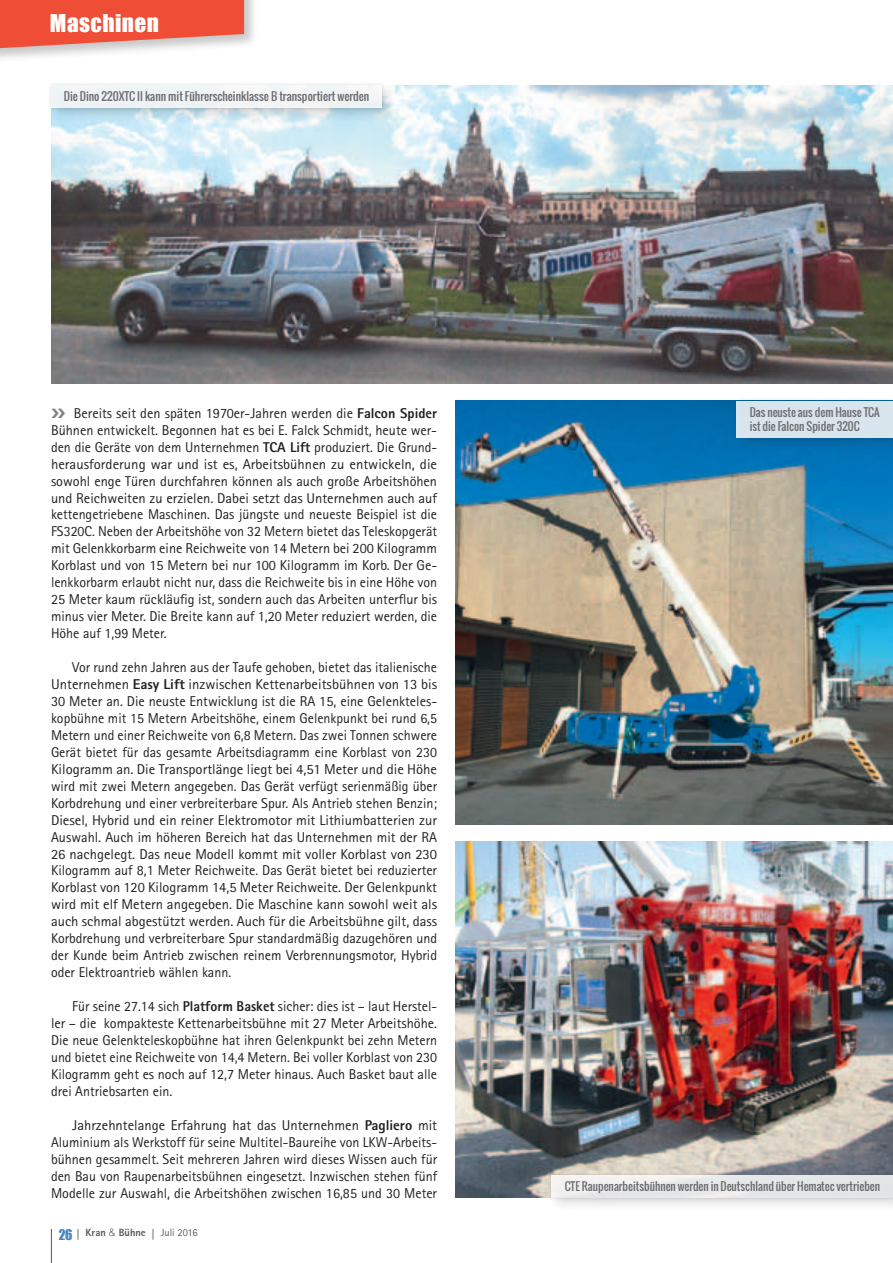
<style>
.page{position:relative;width:893px;height:1263px;background:#fff}
.page>*{position:absolute;margin:0;border:0;box-sizing:border-box;transform-origin:0 0}
.t1{font:22.5px "Impact";letter-spacing:.02em;color:#fff}
.t2{font:14.25px/17px "Rotis Sans Serif";color:#231f20;text-align:justify}
.t3{font:11.25px/14.4px "Oswald";color:#6c6d70}
.t4{font:800 10.5px "Rotis Sans Serif";color:#57585a}
.s1{font-weight:800}
.s2{font-family:"Impact";font-weight:400;font-size:13.5px;color:#4786c6}
.s3{font-family:"Frutiger";font-weight:700;font-stretch:condensed;font-size:10.65px}
.s4{font-family:"Helvetica";font-weight:300}
.s5{font-weight:400}
</style>
<div class="page">
<hr style="left:51px;top:1229px;width:1px;height:34px;background:#57585a">
<img style="left:51px;top:86px;width:842px;height:298px">
<div style="left:0;top:0;width:258px;height:63px;background:#231f20;opacity:.25"></div>
<svg style="left:0;top:0;width:244px;height:48px;background:#eb614c"></svg>
<img style="left:456px;top:841px;width:437px;height:356px">
<img style="left:456px;top:401px;width:437px;height:424px">
<div style="left:734px;top:398px;width:159px;height:54px;background:#016dae"></div>
<div style="left:733px;top:397px;width:160px;height:45px;background:#231f20;opacity:.2"></div>
<div style="left:737px;top:401px;width:156px;height:37px;background:#d9e5ec"></div>
<div style="left:549px;top:1172px;width:344px;height:40px;background:#231f20;opacity:.16"></div>
<div style="left:548px;top:1171px;width:345px;height:30px;background:#231f20;opacity:.2"></div>
<div style="left:552px;top:1175px;width:341px;height:22px;background:linear-gradient(to right,#f0efee,#e1e3e5)"></div>
<div style="left:48px;top:83px;width:348px;height:40px;background:#231f20;opacity:.16"></div>
<div style="left:47px;top:82px;width:339px;height:30px;background:#231f20;opacity:.2"></div>
<div style="left:51px;top:86px;width:331px;height:22px;background:#eff3f4"></div>
<h1 class="t1" style="left:50px;top:6px;width:110px">Maschinen</h1>
<p class="t3" style="left:64px;top:89px;width:307px">Die Dino 220XTC II kann mit Führerscheinklasse B transportiert werden</p>
<p class="t2" style="left:51px;top:404px;width:388px;text-indent:23px">Bereits seit den späten 1970er-Jahren werden die <span class="s1">Falcon Spider </span>Bühnen entwickelt. Begonnen hat es bei E. Falck Schmidt, heute wer&shy;den die Geräte von dem Unternehmen <span class="s1">TCA Lift</span> produziert. Die Grund&shy;herausforderung war und ist es, Arbeitsbühnen zu entwickeln, die sowohl enge Türen durchfahren können als auch große Arbeitshöhen und Reichweiten zu erzielen. Dabei setzt das Unternehmen auch auf kettengetriebene Maschinen. Das jüngste und neueste Beispiel ist die FS320C. Neben der Arbeitshöhe von 32 Metern bietet das Teleskopgerät mit Gelenkkorbarm eine Reichweite von 14 Metern bei 200 Kilogramm Korblast und von 15 Metern bei nur 100 Kilogramm im Korb. Der Ge&shy;lenkkorbarm erlaubt nicht nur, dass die Reichweite bis in eine Höhe von 25 Meter kaum rückläufig ist, sondern auch das Arbeiten unterflur bis minus vier Meter. Die Breite kann auf 1,20 Meter reduziert werden, die Höhe auf 1,99 Meter.</p>
<p class="t2" style="left:51px;top:659px;width:388px;text-indent:21px">Vor rund zehn Jahren aus der Taufe gehoben, bietet das italienische Unternehmen <span class="s1">Easy Lift</span> inzwischen Kettenarbeitsbühnen von 13 bis 30 Meter an. Die neuste Entwicklung ist die RA 15, eine Gelenkteles&shy;kopbühne mit 15 Metern Arbeitshöhe, einem Gelenkpunkt bei rund 6,5<br>Metern und einer Reichweite von 6,8 Metern. Das zwei Tonnen schwere Gerät bietet für das gesamte Arbeitsdiagramm eine Korblast von 230<br>Kilogramm an. Die Transportlänge liegt bei 4,51 Meter und die Höhe wird mit zwei Metern angegeben. Das Gerät verfügt serienmäßig über Korbdrehung und einer verbreiterbare Spur. Als Antrieb stehen Benzin; Diesel, Hybrid und ein reiner Elektromotor mit Lithiumbatterien zur Auswahl. Auch im höheren Bereich hat das Unternehmen mit der RA 26 nachgelegt. Das neue Modell kommt mit voller Korblast von 230<br>Kilogramm auf 8,1 Meter Reichweite. Das Gerät bietet bei reduzierter Korblast von 120 Kilogramm 14,5 Meter Reichweite. Der Gelenkpunkt wird mit elf Metern angegeben. Die Maschine kann sowohl weit als auch schmal abgestützt werden. Auch für die Arbeitsbühne gilt, dass Korbdrehung und verbreiterbare Spur standardmäßig dazugehören und der Kunde beim Antrieb zwischen reinem Verbrennungsmotor, Hybrid oder Elektroantrieb wählen kann.</p>
<p class="t2" style="left:51px;top:998px;width:388px;text-indent:21px">Für seine 27.14 sich <span class="s1">Platform Basket</span> sicher: dies ist – laut Herstel&shy;ler – die kompakteste Kettenarbeitsbühne mit 27 Meter Arbeitshöhe.<br>Die neue Gelenkteleskopbühne hat ihren Gelenkpunkt bei zehn Metern und bietet eine Reichweite von 14,4 Metern. Bei voller Korblast von 230<br>Kilogramm geht es noch auf 12,7 Meter hinaus. Auch Basket baut alle drei Antriebsarten ein.</p>
<p class="t2" style="left:51px;top:1116px;width:388px;text-indent:21px">Jahrzehntelange Erfahrung hat das Unternehmen <span class="s1">Pagliero</span> mit Aluminium als Werkstoff für seine Multitel-Baureihe von LKW-Arbeits&shy;bühnen gesammelt. Seit mehreren Jahren wird dieses Wissen auch für den Bau von Raupenarbeitsbühnen eingesetzt. Inzwischen stehen fünf Modelle zur Auswahl, die Arbeitshöhen zwischen 16,85 und 30 Meter</p>
<p class="t4" style="left:59px;top:1226px;width:140px"><span class="s2">26</span> <span class="s3">|</span> Kran <span class="s4">&amp;</span> Bühne <span class="s3">|</span> <span class="s5">Juli 2016</span></p>
<p class="t3" style="left:750px;top:404px;width:131px">Das neuste aus dem Hause TCA ist die Falcon Spider 320C</p>
<p class="t3" style="left:565px;top:1178px;width:317px">CTE Raupenarbeitsbühnen werden in Deutschland über Hematec vertrieben</p>
</div>
